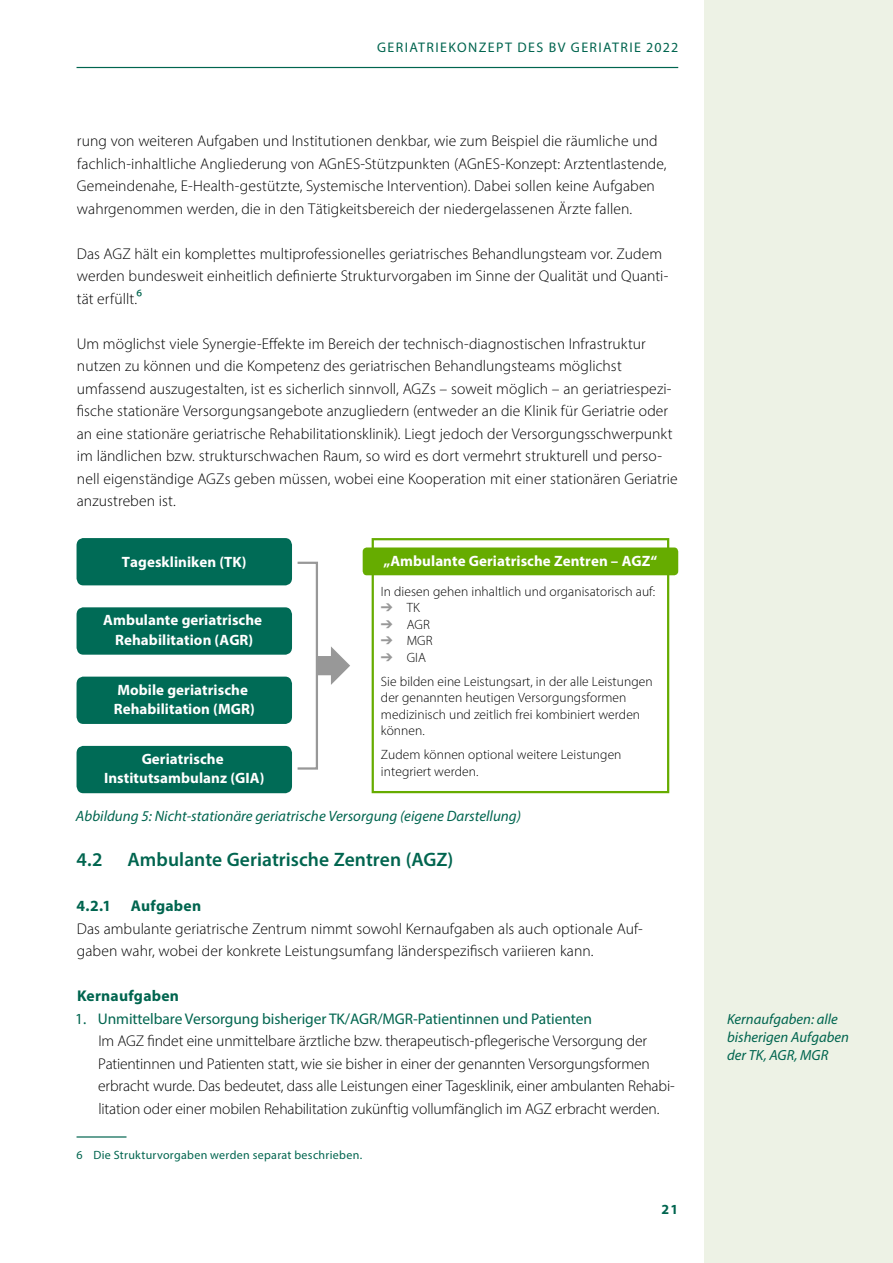
<style>
.page{position:relative;width:893px;height:1263px;background:#fff}
.page>*{position:absolute;margin:0;border:0;box-sizing:border-box;transform-origin:0 0}
.t1{font:600 19.5px "Myriad Pro";letter-spacing:.005em;color:#00654f}
.t2{font:300 15.6px/22.5px "Myriad Pro";color:#000}
.t3{font:700 15.6px "Myriad Pro";letter-spacing:.015em;color:#00654f}
.t4{font:15.45px "Myriad Pro";letter-spacing:-.005em;color:#00654f}
.t5{font:700 15px/19.5px "Myriad Pro";letter-spacing:.005em;color:#fff;text-align:center}
.t6{font:italic 15px "Myriad Pro";color:#00654f}
.t7{font:italic 14.7px/18px "Myriad Pro";color:#00654f}
.t8{font:13.95px "Myriad Pro";letter-spacing:.1em;color:#00654f}
.t9{font:700 13.95px "Myriad Pro";color:#00654f}
.t10{font:300 13.5px/16.5px "Myriad Pro";letter-spacing:.005em;color:#000}
.t11{font:12px "Myriad Pro";letter-spacing:.025em;color:#00654f}
.s1{font-weight:400;font-size:17.25px;color:#00654f}
.s2{color:#989898}
</style>
<div class="page">
<hr style="left:77px;top:67px;width:601px;height:1px;background:#00654f">
<div style="left:704px;top:0;width:189px;height:1263px;background:#edf2e5"></div>
<div style="left:77px;top:538px;width:215px;height:47px;background:#006b56;border-radius:7px"></div>
<div style="left:77px;top:607px;width:215px;height:48px;background:#006b56;border-radius:7px"></div>
<div style="left:77px;top:677px;width:215px;height:47px;background:#006b56;border-radius:7px"></div>
<div style="left:77px;top:746px;width:215px;height:47px;background:#006b56;border-radius:7px"></div>
<svg style="left:318px;top:646px;width:32px;height:39px"></svg>
<div style="left:296px;top:562px;width:22px;height:208px;border:2px solid #989898"></div>
<svg style="left:372px;top:538px;width:297px;height:255px"></svg>
<div style="left:363px;top:547px;width:315px;height:28px;background:#66ac00;border-radius:4px"></div>
<hr style="left:77px;top:1136px;width:49px;height:1px;background:#00654f">
<p class="t8" style="left:377px;top:39px;width:303px">GERIATRIEKONZEPT DES BV GERIATRIE 2022</p>
<p class="t2" style="left:77px;top:130px;width:591px">rung von weiteren Aufgaben und Institutionen denkbar, wie zum Beispiel die räumliche und fachlich-inhaltliche Angliederung von AGnES-Stützpunkten (AGnES-Konzept: Arztentlastende, Gemeindenahe, E-Health-gestützte, Systemische Intervention). Dabei sollen keine Aufgaben wahrgenommen werden, die in den Tätigkeitsbereich der niedergelassenen Ärzte fallen.</p>
<p class="t2" style="left:77px;top:242px;width:593px">Das AGZ hält ein komplettes multiprofessionelles geriatrisches Behandlungsteam vor. Zudem werden bundesweit einheitlich definierte Strukturvorgaben im Sinne der Qualität und Quanti&shy;tät erfüllt.<span class="s1">6</span></p>
<p class="t2" style="left:77px;top:332px;width:602px">Um möglichst viele Synergie-Effekte im Bereich der technisch-diagnostischen Infrastruktur nutzen zu können und die Kompetenz des geriatrischen Behandlungsteams möglichst umfassend auszugestalten, ist es sicherlich sinnvoll, AGZs – soweit möglich – an geriatriespezi&shy;fische stationäre Versorgungsangebote anzugliedern (entweder an die Klinik für Geriatrie oder an eine stationäre geriatrische Rehabilitationsklinik). Liegt jedoch der Versorgungsschwerpunkt im ländlichen bzw. strukturschwachen Raum, so wird es dort vermehrt strukturell und perso&shy;nell eigenständige AGZs geben müssen, wobei eine Kooperation mit einer stationären Geriatrie anzustreben ist.</p>
<p class="t5" style="left:122px;top:551px;width:126px">Tageskliniken (TK)</p>
<p class="t5" style="left:103px;top:610px;width:161px">Ambulante geriatrische<br>Rehabilitation (AGR)</p>
<p class="t5" style="left:114px;top:679px;width:143px;text-align:left">Mobile geriatrische<br>Rehabilitation (MGR)</p>
<p class="t5" style="left:104px;top:749px;width:162px">Geriatrische<br>Institutsambulanz (GIA)</p>
<p class="t5" style="left:383px;top:551px;width:275px">„Ambulante Geriatrische Zentren – AGZ“</p>
<p class="t10" style="left:381px;top:583px;width:276px">In diesen gehen inhaltlich und organisatorisch auf:</p>
<p class="t10" style="left:381px;top:599px;width:40px"><span class="s2">➔</span> TK</p>
<p class="t10" style="left:381px;top:616px;width:50px"><span class="s2">➔</span> AGR</p>
<p class="t10" style="left:381px;top:632px;width:53px"><span class="s2">➔</span> MGR</p>
<p class="t10" style="left:381px;top:645px;width:273px;line-height:24px"><span class="s2">➔</span> GIA<br>Sie bilden eine Leistungsart, in der alle Leistungen</p>
<p class="t10" style="left:381px;top:689px;width:261px">der genannten heutigen Versorgungsformen medizinisch und zeitlich frei kombiniert werden können.</p>
<p class="t10" style="left:381px;top:746px;width:242px">Zudem können optional weitere Leistungen integriert werden.</p>
<p class="t6" style="left:76px;top:807px;width:447px">Abbildung 5: Nicht-stationäre geriatrische Versorgung (eigene Darstellung)</p>
<p class="t1" style="left:76px;top:847px;width:28px">4.2</p>
<p class="t1" style="left:128px;top:847px;width:327px">Ambulante Geriatrische Zentren (AGZ)</p>
<p class="t3" style="left:76px;top:896px;width:36px">4.2.1</p>
<p class="t3" style="left:131px;top:896px;width:72px">Aufgaben</p>
<p class="t2" style="left:77px;top:917px;width:566px">Das ambulante geriatrische Zentrum nimmt sowohl Kernaufgaben als auch optionale Auf&shy;gaben wahr, wobei der konkrete Leistungsumfang länderspezifisch variieren kann.</p>
<p class="t3" style="left:77px;top:986px;width:103px">Kernaufgaben</p>
<p class="t4" style="left:75px;top:1009px;width:518px">1. Unmittelbare Versorgung bisheriger TK/AGR/MGR-Patientinnen und Patienten</p>
<p class="t2" style="left:98px;top:1030px;width:578px">Im AGZ findet eine unmittelbare ärztliche bzw. therapeutisch-pflegerische Versorgung der Patientinnen und Patienten statt, wie sie bisher in einer der genannten Versorgungsformen erbracht wurde. Das bedeutet, dass alle Leistungen einer Tagesklinik, einer ambulanten Rehabi&shy;litation oder einer mobilen Rehabilitation zukünftig vollumfänglich im AGZ erbracht werden.</p>
<p class="t11" style="left:77px;top:1147px;width:287px">6 Die Strukturvorgaben werden separat beschrieben.</p>
<p class="t9" style="left:662px;top:1200px;width:18px">21</p>
<p class="t7" style="left:727px;top:1010px;width:123px">Kernaufgaben: alle bisherigen Aufgaben der TK, AGR, MGR</p>
</div>
